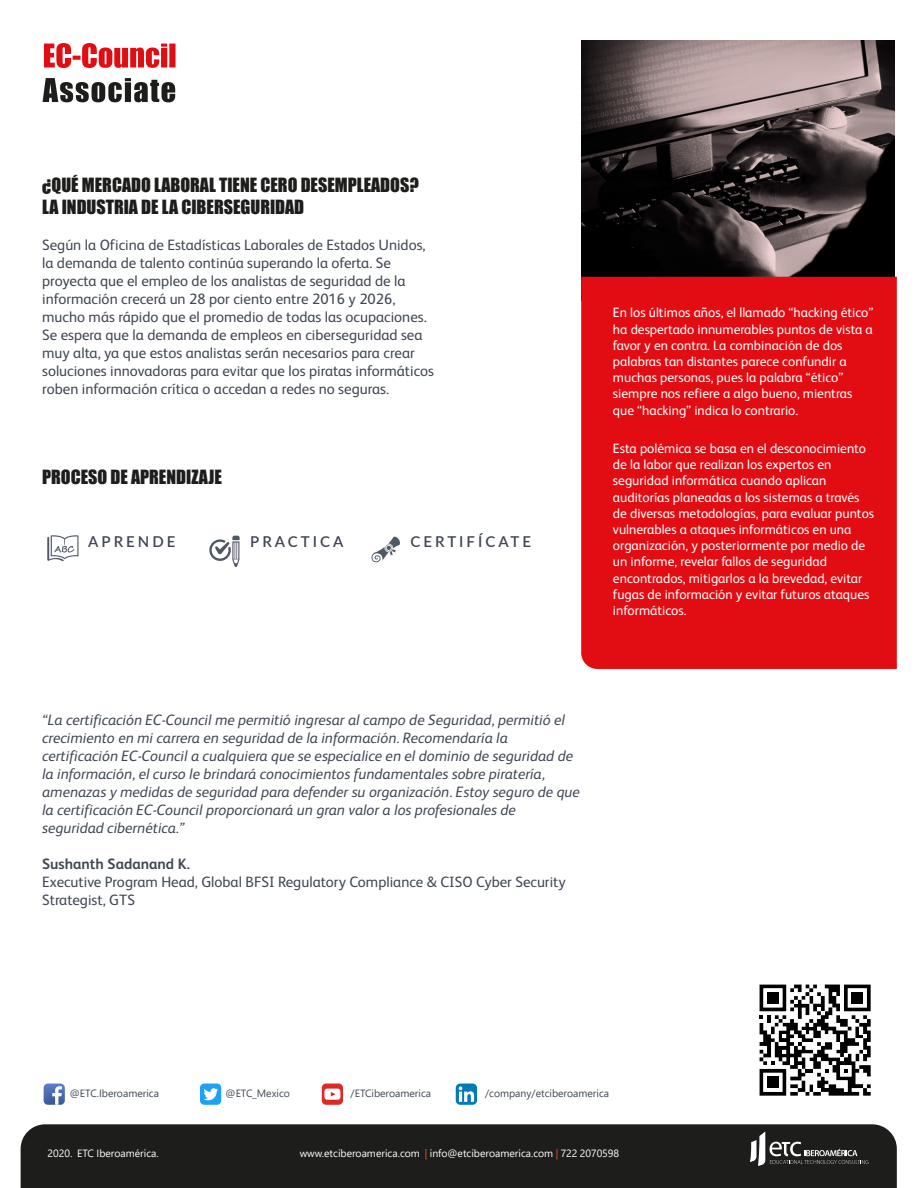
<style>
.page{position:relative;width:918px;height:1188px;background:#fff}
.page>*{position:absolute;margin:0;border:0;box-sizing:border-box;transform-origin:0 0}
.t1{font:18px/21.6px "Impact";color:#1d1d1b}
.t2{font:15px/18px "FS Albert";color:#404753}
.t3{font:italic 15px/18px "FS Albert";color:#404753}
.t4{font:600 15px "Lato";letter-spacing:.2em;color:#404753}
.t5{font:700 15px "FS Albert";color:#404753}
.t6{font:13.5px/16.2px "FS Albert";color:#fff}
.t7{font:10.5px "Segoe Pro";color:#fff}
.t8{font:10.5px "Segoe Pro";color:#404753}
.s1{color:#e85c25}
</style>
<div class="page">
<img style="left:581px;top:41px;width:314px;height:236px">
<div style="left:21px;top:1124px;width:876px;height:64px;background:#1d1d1b"></div>
<div style="left:581px;top:277px;width:316px;height:392px;background:#e20d13"></div>
<svg style="left:750px;top:1132px;width:118px;height:34px;background:#464645"></svg>
<svg style="left:44px;top:43px;width:132px;height:25px"></svg>
<svg style="left:43px;top:78px;width:132px;height:24px"></svg>
<svg style="left:47px;top:535px;width:32px;height:26px"></svg>
<svg style="left:209px;top:536px;width:31px;height:31px"></svg>
<svg style="left:371px;top:537px;width:29px;height:25px"></svg>
<svg style="left:44px;top:1084px;width:21px;height:21px"></svg>
<div style="left:200px;top:1084px;width:21px;height:21px;background:#1da1f2;border-radius:4px"></div>
<svg style="left:203px;top:1088px;width:15px;height:12px"></svg>
<svg style="left:322px;top:1084px;width:21px;height:21px"></svg>
<svg style="left:456px;top:1084px;width:21px;height:21px"></svg>
<svg style="left:459px;top:1086px;width:15px;height:16px"></svg>
<svg style="left:759px;top:984px;width:112px;height:112px"></svg>
<div style="left:852px;top:992px;width:11px;height:12px;background:#000"></div>
<div style="left:767px;top:1077px;width:12px;height:11px;background:#000"></div>
<div style="left:767px;top:992px;width:12px;height:12px;background:#000"></div>
<h1 class="t1" style="left:42px;top:174px;width:378px">¿QUÉ MERCADO LABORAL TIENE CERO DESEMPLEADOS?<br>LA INDUSTRIA DE LA CIBERSEGURIDAD</h1>
<p class="t2" style="left:42px;top:235px;width:393px">Según la Oficina de Estadísticas Laborales de Estados Unidos, la demanda de talento continúa superando la oferta. Se proyecta que el empleo de los analistas de seguridad de la información crecerá un 28 por ciento entre 2016 y 2026, mucho más rápido que el promedio de todas las ocupaciones.<br>Se espera que la demanda de empleos en ciberseguridad sea muy alta, ya que estos analistas serán necesarios para crear soluciones innovadoras para evitar que los piratas informáticos roben información crítica o accedan a redes no seguras.</p>
<h1 class="t1" style="left:42px;top:466px;width:181px">PROCESO DE APRENDIZAJE</h1>
<p class="t4" style="left:88px;top:530px;width:89px">APRENDE</p>
<p class="t4" style="left:250px;top:530px;width:95px">PRACTICA</p>
<p class="t4" style="left:411px;top:530px;width:122px">CERTIFÍCATE</p>
<p class="t6" style="left:613px;top:305px;width:262px">En los últimos años, el llamado “hacking ético” ha despertado innumerables puntos de vista a favor y en contra. La combinación de dos palabras tan distantes parece confundir a muchas personas, pues la palabra “ético” siempre nos refiere a algo bueno, mientras que “hacking” indica lo contrario.</p>
<p class="t6" style="left:613px;top:440px;width:263px">Esta polémica se basa en el desconocimiento de la labor que realizan los expertos en seguridad informática cuando aplican auditorías planeadas a los sistemas a través de diversas metodologías, para evaluar puntos vulnerables a ataques informáticos en una organización, y posteriormente por medio de un informe, revelar fallos de seguridad encontrados, mitigarlos a la brevedad, evitar fugas de información y evitar futuros ataques informáticos.</p>
<p class="t3" style="left:42px;top:711px;width:539px">“La certificación EC-Council me permitió ingresar al campo de Seguridad, permitió el crecimiento en mi carrera en seguridad de la información. Recomendaría la certificación EC-Council a cualquiera que se especialice en el dominio de seguridad de la información, el curso le brindará conocimientos fundamentales sobre piratería, amenazas y medidas de seguridad para defender su organización. Estoy seguro de que la certificación EC-Council proporcionará un gran valor a los profesionales de seguridad cibernética.”</p>
<p class="t5" style="left:42px;top:856px;width:150px">Sushanth Sadanand K.</p>
<p class="t2" style="left:42px;top:873px;width:525px">Executive Program Head, Global BFSI Regulatory Compliance &amp; CISO Cyber Security<br>Strategist, GTS</p>
<p class="t8" style="left:70px;top:1086px;width:91px">@ETC.Iberoamerica</p>
<p class="t8" style="left:226px;top:1086px;width:66px">@ETC_Mexico</p>
<p class="t8" style="left:351px;top:1086px;width:82px">/ETCiberoamerica</p>
<p class="t8" style="left:485px;top:1086px;width:126px">/company/etciberoamerica</p>
<p class="t7" style="left:47px;top:1146px;width:113px">2020. ETC Iberoamérica.</p>
<p class="t7" style="left:300px;top:1146px;width:321px">www.etciberoamerica.com <span class="s1">|</span> info@etciberoamerica.com <span class="s1">|</span> 722 2070598</p>
</div>
